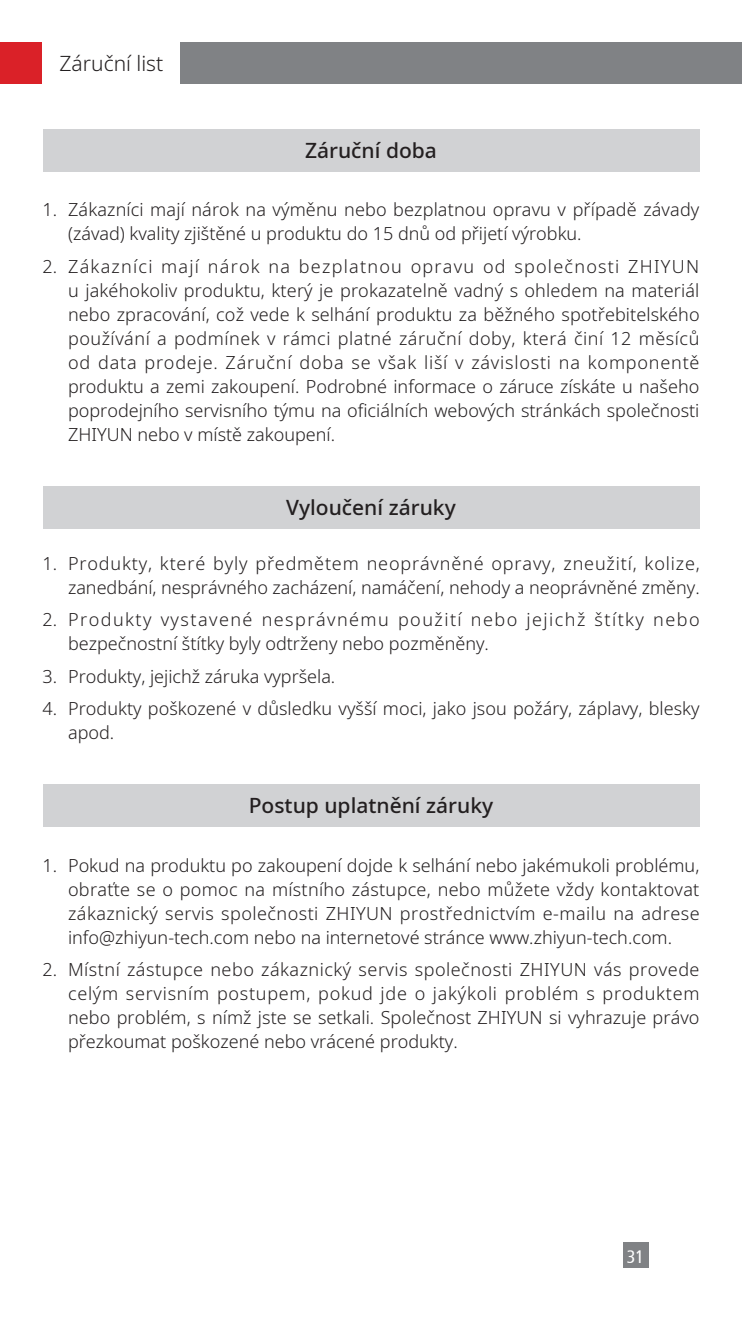
<style>
.page{position:relative;width:742px;height:1319px;background:#fff}
.page>*{position:absolute;margin:0;border:0;box-sizing:border-box;transform-origin:0 0}
.标题和目录{font:500 21px "Noto Sans";color:#231f20}
.页码标题{font:300 21px "Noto Sans";color:#231f20}
.t1{font:300 18px/24px "Noto Sans";color:#231f20;text-align:justify}
.t2{font:300 18px/24px "Noto Sans";letter-spacing:.08em;color:#231f20}
.t3{font:condensed 18px "Frutiger";color:#fff}
</style>
<div class="page">
<div style="left:0;top:43px;width:43px;height:41px;background:#da2128"></div>
<div style="left:43px;top:43px;width:699px;height:41px;background:#808285"></div>
<div style="left:622px;top:1242px;width:26px;height:25px;background:#808285"></div>
<div style="left:43px;top:38px;width:137px;height:51px;background:#fff"></div>
<div style="left:43px;top:129px;width:656px;height:43px;background:#d1d2d4"></div>
<div style="left:43px;top:486px;width:656px;height:42px;background:#d1d2d4"></div>
<div style="left:43px;top:784px;width:656px;height:42px;background:#d1d2d4"></div>
<p class="页码标题" style="left:60px;top:48px;width:105px">Záruční list</p>
<p class="标题和目录" style="left:305px;top:136px;width:133px">Záruční doba</p>
<p class="t1" style="left:68px;top:198px;width:632px;text-indent:-26px">1. Zákazníci mají nárok na výměnu nebo bezplatnou opravu v případě závady (závad) kvality zjištěné u produktu do 15 dnů od přijetí výrobku.</p>
<p class="t1" style="left:68px;top:254px;width:633px;text-indent:-26px">2. Zákazníci mají nárok na bezplatnou opravu od společnosti ZHIYUN u jakéhokoliv produktu, který je prokazatelně vadný s ohledem na materiál nebo zpracování, což vede k selhání produktu za běžného spotřebitelského používání a podmínek v rámci platné záruční doby, která činí 12 měsíců od data prodeje. Záruční doba se však liší v závislosti na komponentě produktu a zemi zakoupení. Podrobné informace o záruce získáte u našeho poprodejního servisního týmu na oficiálních webových stránkách společnosti ZHIYUN nebo v místě zakoupení.</p>
<p class="标题和目录" style="left:286px;top:492px;width:171px">Vyloučení záruky</p>
<p class="t1" style="left:43px;top:551px;width:658px;text-align:right">1. Produkty, které byly předmětem neoprávněné opravy, zneužití, kolize, zanedbání, nesprávného zacházení, namáčení, nehody a neoprávněné změny.</p>
<p class="t2" style="left:68px;top:608px;width:633px;text-indent:-26px">2. Produkty vystavené nesprávnému použití nebo jejichž štítky nebo bezpečnostní štítky byly odtrženy nebo pozměněny.</p>
<p class="t1" style="left:43px;top:664px;width:294px">3. Produkty, jejichž záruka vypršela.</p>
<p class="t1" style="left:68px;top:697px;width:633px;text-indent:-26px">4. Produkty poškozené v důsledku vyšší moci, jako jsou požáry, záplavy, blesky apod.</p>
<p class="标题和目录" style="left:249px;top:790px;width:246px">Postup uplatnění záruky</p>
<p class="t1" style="left:68px;top:853px;width:633px;text-indent:-26px">1. Pokud na produktu po zakoupení dojde k selhání nebo jakémukoli problému, obraťte se o pomoc na místního zástupce, nebo můžete vždy kontaktovat zákaznický servis společnosti ZHIYUN prostřednictvím e-mailu na adrese info@zhiyun-tech.com nebo na internetové stránce www.zhiyun-tech.com.</p>
<p class="t1" style="left:68px;top:957px;width:633px;text-indent:-26px">2. Místní zástupce nebo zákaznický servis společnosti ZHIYUN vás provede celým servisním postupem, pokud jde o jakýkoli problém s produktem nebo problém, s nímž jste se setkali. Společnost ZHIYUN si vyhrazuje právo přezkoumat poškozené nebo vrácené produkty.</p>
<p class="t3" style="left:627px;top:1245px;width:19px">31</p>
</div>
